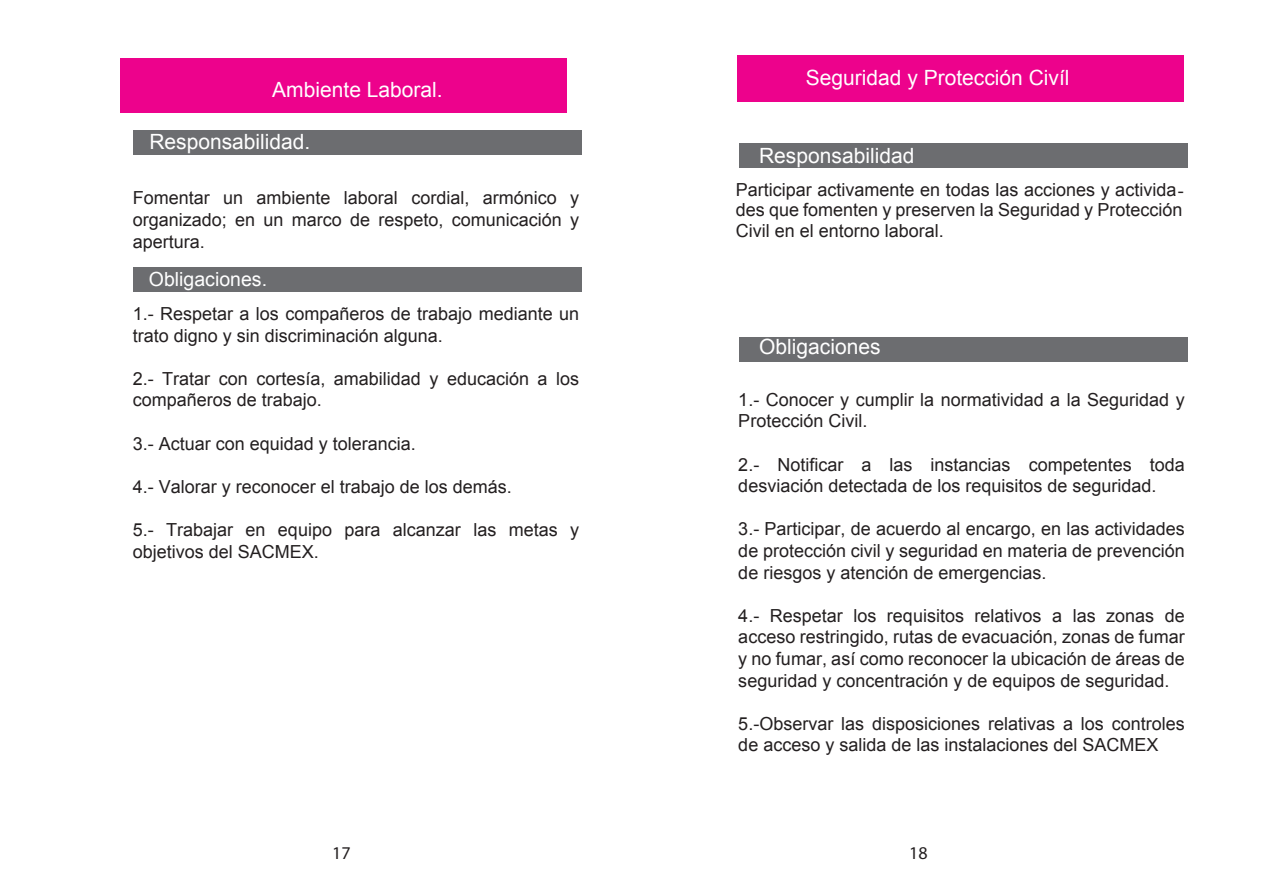
<style>
.page{position:relative;width:1263px;height:893px;background:#fff}
.page>*{position:absolute;margin:0;border:0;box-sizing:border-box;transform-origin:0 0}
.t1{font:21px "Arial";color:#fff}
.t2{font:19.5px "Arial";color:#fff}
.t3{font:18px/21.6px "Arial";color:#231f20}
.t4{font:18px "Myriad Pro";color:#231f20}
</style>
<div class="page">
<div style="left:739px;top:337px;width:448px;height:25px;background:#6c6d70"></div>
<div style="left:739px;top:143px;width:448px;height:25px;background:#6c6d70"></div>
<div style="left:134px;top:268px;width:448px;height:24px;background:#6c6d70"></div>
<div style="left:134px;top:131px;width:448px;height:24px;background:#6c6d70"></div>
<div style="left:120px;top:58px;width:447px;height:47px;background:#ed028c"></div>
<div style="left:120px;top:66px;width:447px;height:46px;background:#ed028c"></div>
<div style="left:737px;top:55px;width:446px;height:47px;background:#ed028c"></div>
<p class="t1" style="left:272px;top:76px;width:172px">Ambiente Laboral.</p>
<p class="t1" style="left:149px;top:128px;width:163px">Responsabilidad.</p>
<p class="t3" style="left:133px;top:187px;width:448px;text-align:justify">Fomentar un ambiente laboral cordial, armónico y organizado; en un marco de respeto, comunicación y apertura.</p>
<p class="t2" style="left:149px;top:266px;width:120px">Obligaciones.</p>
<p class="t3" style="left:133px;top:303px;width:448px">1.- Respetar a los compañeros de trabajo mediante un trato digno y sin discriminación alguna.</p>
<p class="t3" style="left:133px;top:368px;width:448px">2.- Tratar con cortesía, amabilidad y educación a los compañeros de trabajo.</p>
<p class="t3" style="left:133px;top:433px;width:285px">3.- Actuar con equidad y tolerancia.</p>
<p class="t3" style="left:133px;top:476px;width:381px">4.- Valorar y reconocer el trabajo de los demás.</p>
<p class="t3" style="left:133px;top:519px;width:448px">5.- Trabajar en equipo para alcanzar las metas y objetivos del SACMEX.</p>
<p class="t4" style="left:332px;top:841px;width:20px">17</p>
<p class="t1" style="left:806px;top:64px;width:265px">Seguridad y Protección Civíl</p>
<p class="t1" style="left:759px;top:142px;width:157px">Responsabilidad</p>
<p class="t3" style="left:736px;top:200px;width:448px;line-height:20.7px">des que fomenten y preserven la Seguridad y Protección<br>Civil en el entorno laboral.</p>
<p class="t3" style="left:736px;top:179px;width:450px">Participar activamente en todas las acciones y activida-</p>
<p class="t1" style="left:759px;top:333px;width:123px">Obligaciones</p>
<p class="t3" style="left:738px;top:389px;width:448px">1.- Conocer y cumplir la normatividad a la Seguridad y<br>Protección Civil.</p>
<p class="t3" style="left:738px;top:454px;width:448px">2.- Notificar a las instancias competentes toda desviación detectada de los requisitos de seguridad.</p>
<p class="t3" style="left:738px;top:518px;width:448px;text-align:justify">3.- Participar, de acuerdo al encargo, en las actividades de protección civil y seguridad en materia de prevención de riesgos y atención de emergencias.</p>
<p class="t3" style="left:738px;top:605px;width:448px;text-align:justify">4.- Respetar los requisitos relativos a las zonas de acceso restringido, rutas de evacuación, zonas de fumar y no fumar, así como reconocer la ubicación de áreas de seguridad y concentración y de equipos de seguridad.</p>
<p class="t3" style="left:738px;top:713px;width:448px">5.-Observar las disposiciones relativas a los controles de acceso y salida de las instalaciones del SACMEX</p>
<p class="t4" style="left:909px;top:842px;width:20px">18</p>
</div>
